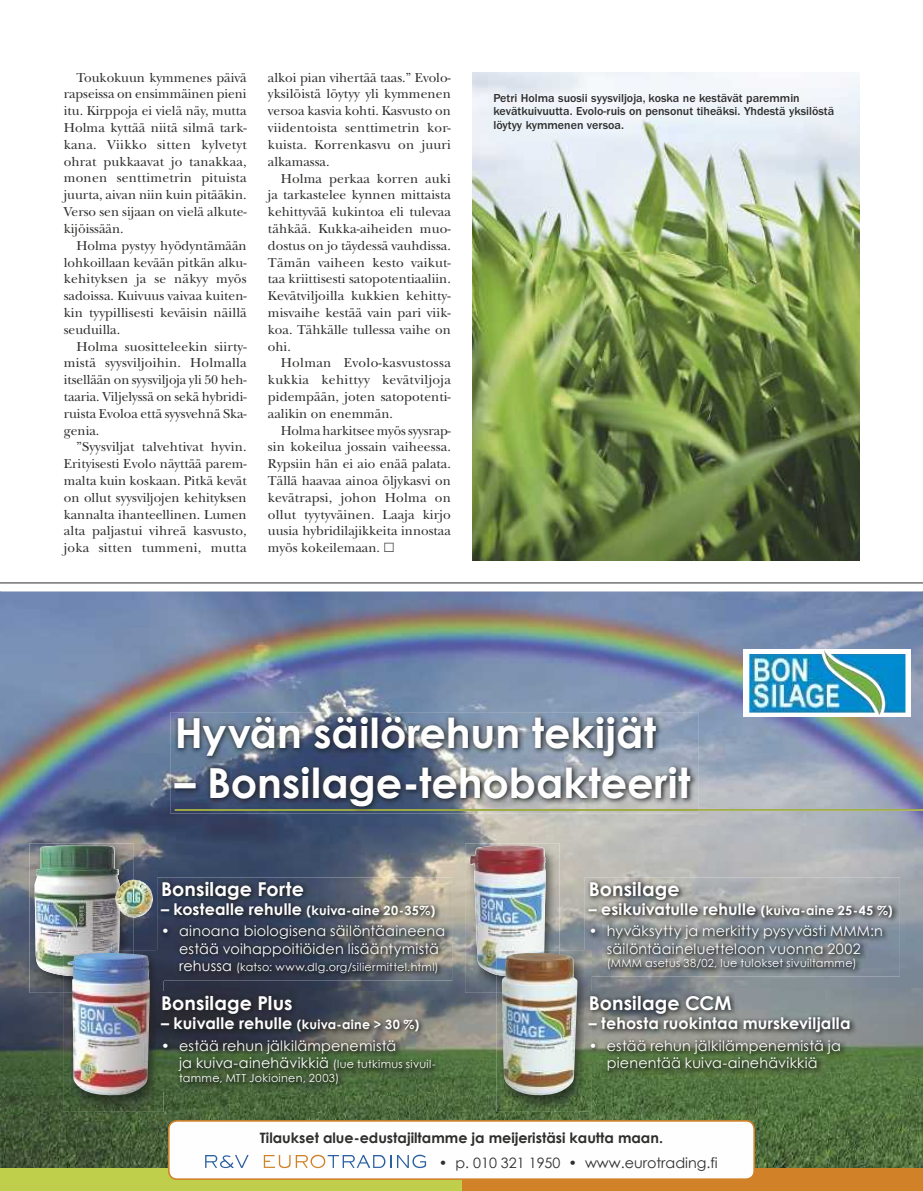
<style>
.page{position:relative;width:923px;height:1191px;background:#fff}
.page>*{position:absolute;margin:0;border:0;box-sizing:border-box;transform-origin:0 0}
.t1{font:700 41.4px "Century Gothic";color:#fefefe}
.t2{font:700 19.05px "Century Gothic";letter-spacing:.005em;color:#fefefe}
.t3{font:700 15.9px "Century Gothic";letter-spacing:.015em;color:#fefefe}
.t4{font:14.4px/17.2px "Century Gothic";letter-spacing:.015em;color:#fefefe}
.t5{font:700 14.4px "Century Gothic";color:#2e2e2d}
.t6{font:14.4px "Century Gothic";color:#2e2e2d}
.t7{font:13.5px/16.8px "New Baskerville Std";color:#2e2e2d;text-align:justify}
.t8{font:700 12.75px "Century Gothic";letter-spacing:.025em;color:#fefefe}
.t9{font:500 12px/13.5px "ITC Franklin Gothic Std";color:#2e2e2d}
.t10{font:11.1px "Century Gothic";letter-spacing:.025em;color:#fefefe}
.s1{font-size:15.9px}
.s2{font-size:14.4px}
.s3{font-size:12.75px}
.s4{font-size:11.1px}
</style>
<div class="page">
<hr style="left:0;top:582px;width:923px;height:1px;background:#2e2e2d">
<img style="left:472px;top:72px;width:387px;height:488px">
<img style="left:0;top:591px;width:923px;height:577px">
<div style="left:461px;top:1168px;width:462px;height:23px;background:#d18229"></div>
<div style="left:0;top:1168px;width:461px;height:23px;background:#c0cf4b"></div>
<img style="left:744px;top:649px;width:167px;height:68px">
<img style="left:823px;top:649px;width:59px;height:66px">
<svg style="left:698px;top:809px;width:225px;height:2px"></svg>
<div style="left:169px;top:1120px;width:585px;height:59px;background:#fefefe;border-radius:8px"></div>
<div style="left:168px;top:1120px;width:587px;height:60px;border:2px solid #d18229;border-radius:8px"></div>
<svg style="left:205px;top:1155px;width:44px;height:13px"></svg>
<svg style="left:264px;top:1154px;width:127px;height:14px"></svg>
<svg style="left:397px;top:1154px;width:29px;height:14px"></svg>
<img style="left:465px;top:843px;width:94px;height:149px">
<img style="left:470px;top:845px;width:76px;height:129px">
<img style="left:497px;top:951px;width:94px;height:160px">
<img style="left:497px;top:951px;width:62px;height:41px">
<img style="left:497px;top:951px;width:47px;height:25px">
<img style="left:501px;top:953px;width:76px;height:142px">
<img style="left:30px;top:843px;width:103px;height:149px">
<img style="left:35px;top:845px;width:85px;height:130px">
<img style="left:63px;top:951px;width:100px;height:160px">
<img style="left:63px;top:951px;width:70px;height:41px">
<img style="left:63px;top:951px;width:56px;height:25px">
<img style="left:67px;top:953px;width:83px;height:142px">
<img style="left:157px;top:877px;width:295px;height:103px">
<img style="left:157px;top:950px;width:7px;height:30px">
<img style="left:157px;top:992px;width:286px;height:99px">
<img style="left:585px;top:877px;width:315px;height:99px">
<img style="left:584px;top:950px;width:7px;height:26px">
<img style="left:170px;top:713px;width:528px;height:100px">
<img style="left:175px;top:809px;width:523px;height:2px">
<img style="left:584px;top:992px;width:273px;height:86px">
<img style="left:115px;top:879px;width:38px;height:39px">
<p class="t7" style="left:64px;top:69px;width:184px;text-indent:13px">Toukokuun kymmenes päivä rapseissa on ensimmäinen pieni itu. Kirppoja ei vielä näy, mutta Holma kyttää niitä silmä tark&shy;kana. Viikko sitten kylvetyt ohrat pukkaavat jo tanakkaa, monen senttimetrin pituista juurta, aivan niin kuin pitääkin.<br>Verso sen sijaan on vielä alkute&shy;kijöissään.</p>
<p class="t7" style="left:64px;top:237px;width:184px;text-indent:13px">Holma pystyy hyödyntämään lohkoillaan kevään pitkän alku&shy;kehityksen ja se näkyy myös sadoissa. Kuivuus vaivaa kuiten&shy;kin tyypillisesti keväisin näillä seuduilla.</p>
<p class="t7" style="left:64px;top:338px;width:184px;text-indent:13px">Holma suositteleekin siirty&shy;mistä syysviljoihin. Holmalla itsellään on syysviljoja yli 50 heh&shy;taaria. Viljelyssä on sekä hybridi&shy;ruista Evoloa että syysvehnä Ska&shy;genia.</p>
<p class="t7" style="left:64px;top:439px;width:184px;text-indent:13px">”Syysviljat talvehtivat hyvin.<br>Erityisesti Evolo näyttää parem&shy;malta kuin koskaan. Pitkä kevät on ollut syysviljojen kehityksen kannalta ihanteellinen. Lumen alta paljastui vihreä kasvusto, joka sitten tummeni, mutta</p>
<p class="t7" style="left:268px;top:69px;width:184px">alkoi pian vihertää taas.” Evolo&shy;yksilöistä löytyy yli kymmenen versoa kasvia kohti. Kasvusto on viidentoista senttimetrin kor&shy;kuista. Korrenkasvu on juuri alkamassa.</p>
<p class="t7" style="left:268px;top:170px;width:184px;text-indent:13px">Holma perkaa korren auki ja tarkastelee kynnen mittaista kehittyvää kukintoa eli tulevaa tähkää. Kukka-aiheiden muo&shy;dostus on jo täydessä vauhdissa.<br>Tämän vaiheen kesto vaikut&shy;taa kriittisesti satopotentiaaliin.<br>Kevätviljoilla kukkien kehitty&shy;misvaihe kestää vain pari viik&shy;koa. Tähkälle tullessa vaihe on ohi.</p>
<p class="t7" style="left:268px;top:355px;width:184px;text-indent:13px">Holman Evolo-kasvustossa kukkia kehittyy kevätviljoja pidempään, joten satopotenti&shy;aalikin on enemmän.</p>
<p class="t7" style="left:268px;top:422px;width:184px;text-indent:13px">Holma harkitsee myös syysrap&shy;sin kokeilua jossain vaiheessa.<br>Rypsiin hän ei aio enää palata.<br>Tällä haavaa ainoa öljykasvi on kevätrapsi, johon Holma on ollut tyytyväinen. Laaja kirjo uusia hybridilajikkeita innostaa myös kokeilemaan. ●</p>
<p class="t9" style="left:493px;top:91px;width:342px">Petri Holma suosii syysviljoja, koska ne kestävät paremmin kevätkuivuutta. Evolo-ruis on pensonut tiheäksi. Yhdestä yksilöstä löytyy kymmenen versoa.</p>
<h1 class="t1" style="left:175px;top:707px;width:483px">Hyvän säilörehun tekijät</h1>
<h1 class="t1" style="left:175px;top:757px;width:517px">– Bonsilage-tehobakteerit</h1>
<h2 class="t2" style="left:161px;top:876px;width:144px">Bonsilage Forte</h2>
<p class="t8" style="left:161px;top:902px;width:276px"><span class="s1">– kostealle rehulle</span> (kuiva-aine 20-35%)</p>
<p class="t4" style="left:179px;top:922px;width:267px;text-indent:-18px">• ainoana biologisena säilöntäaineena estää voihappoitiöiden lisääntymistä</p>
<p class="t10" style="left:179px;top:960px;width:261px"><span class="s2">rehussa</span> (katso: www.dlg.org/siliermittel.html)</p>
<h2 class="t2" style="left:161px;top:991px;width:133px">Bonsilage Plus</h2>
<p class="t3" style="left:161px;top:1013px;width:260px">– kuivalle rehulle <span class="s3">(kuiva-aine &gt; 30 %)</span></p>
<p class="t4" style="left:179px;top:1037px;width:258px;text-indent:-18px">• estää rehun jälkilämpenemistä<br>ja kuiva-ainehävikkiä <span class="s4">(lue tutkimus sivuil-</span></p>
<p class="t10" style="left:179px;top:1070px;width:162px">tamme, MTT Jokioinen, 2003)</p>
<h2 class="t2" style="left:589px;top:876px;width:92px">Bonsilage</h2>
<p class="t3" style="left:589px;top:899px;width:305px">– esikuivatulle rehulle <span class="s3">(kuiva-aine 25-45 %)</span></p>
<p class="t4" style="left:589px;top:922px;width:295px;text-align:center">• hyväksytty ja merkitty pysyvästi MMM:n säilöntäaineluetteloon vuonna 2002</p>
<p class="t10" style="left:607px;top:956px;width:251px">(MMM asetus 38/02, lue tulokset sivuiltamme)</p>
<h2 class="t2" style="left:589px;top:991px;width:144px">Bonsilage CCM</h2>
<p class="t3" style="left:589px;top:1013px;width:263px">– tehosta ruokintaa murskeviljalla</p>
<p class="t4" style="left:589px;top:1037px;width:253px;text-align:center">• estää rehun jälkilämpenemistä ja pienentää kuiva-ainehävikkiä</p>
<p class="t5" style="left:260px;top:1128px;width:404px">Tilaukset alue-edustajiltamme ja meijeristäsi kautta maan.</p>
<p class="t6" style="left:439px;top:1154px;width:280px">• p. 010 321 1950 • www.eurotrading.fi</p>
</div>
